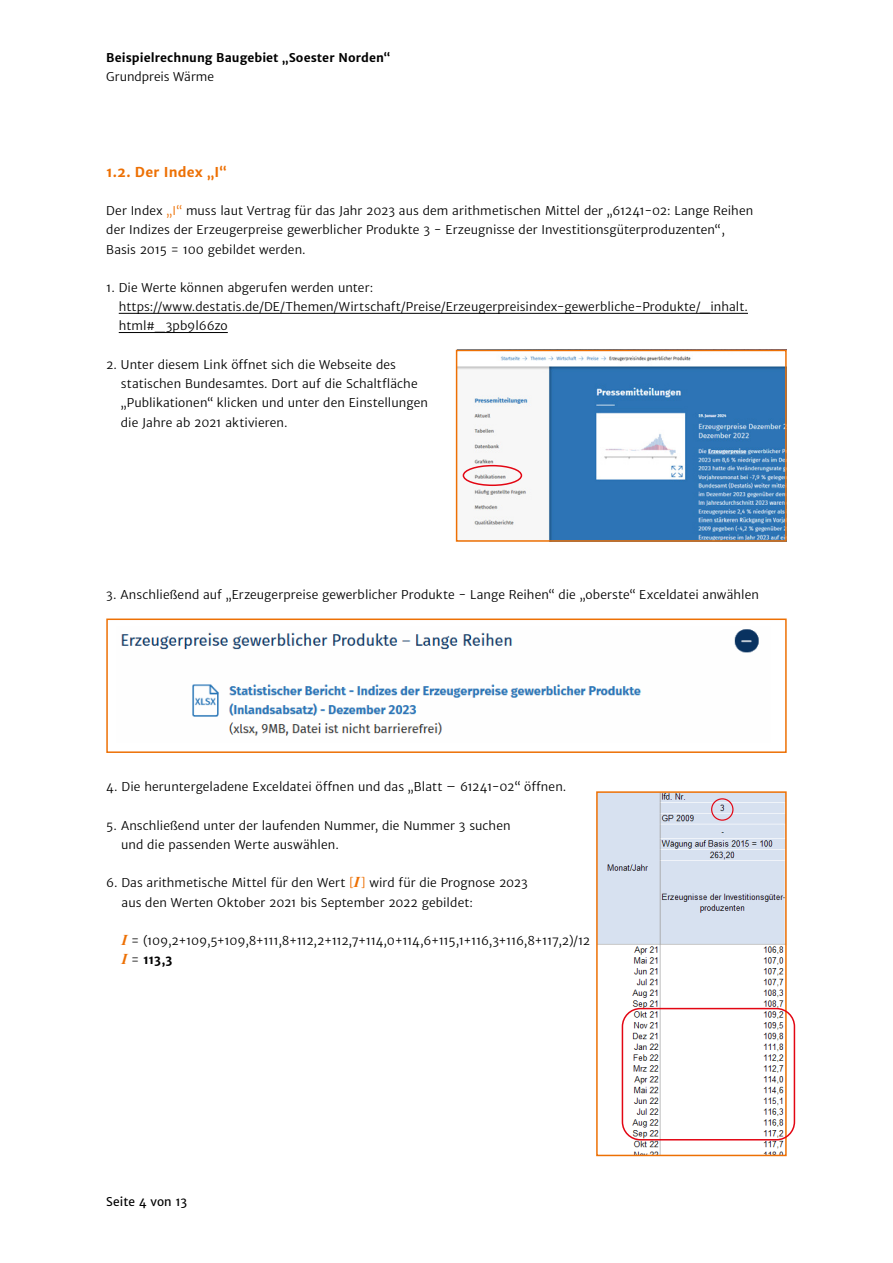
<style>
.page{position:relative;width:893px;height:1263px;background:#fff}
.page>*{position:absolute;margin:0;border:0;box-sizing:border-box;transform-origin:0 0}
.EDL_Subhead_bold_orange_9pt{font:700 13.5px "Merriweather Sans";letter-spacing:.01em;color:#ed7004}
.EDL_Fliesstext_8_11{font:12px/19.2px "Merriweather Sans";letter-spacing:.005em;color:#000}
.EDL_Fliesstext_8_11-2{font:12px/19.2px "Merriweather Sans";letter-spacing:-.04em;color:#000}
.t1{font:700 12px "Merriweather Sans";letter-spacing:.005em;color:#000}
.t2{font:12px "Merriweather Sans";letter-spacing:.005em;color:#000}
.s1{color:#ed7004}
.s2{font-family:"Times New Roman";font-weight:700;font-style:italic;font-size:15px;color:#ed7004}
.s3{font-weight:700}
</style>
<div class="page">
<hr style="left:119px;top:313px;width:629px;height:1px;background:#000">
<hr style="left:119px;top:332px;width:109px;height:1px;background:#000">
<img style="left:599px;top:794px;width:185px;height:359px">
<div style="left:596px;top:791px;width:191px;height:365px;border:2px solid #ed7004"></div>
<img style="left:121px;top:629px;width:638px;height:107px">
<div style="left:106px;top:618px;width:681px;height:135px;border:2px solid #ed7004"></div>
<img style="left:459px;top:355px;width:325px;height:184px">
<div style="left:463px;top:465px;width:59px;height:21px;border:2px solid #e30613;border-radius:50%"></div>
<div style="left:456px;top:350px;width:331px;height:192px;border:2px solid #ed7004"></div>
<div style="left:622px;top:1008px;width:173px;height:132px;border:2px solid #e30613;border-radius:18px"></div>
<div style="left:711px;top:798px;width:22px;height:23px;border:1px solid #e30613;border-radius:50%"></div>
<p class="t1" style="left:106px;top:50px;width:286px">Beispielrechnung Baugebiet „Soester Norden“</p>
<p class="EDL_Fliesstext_8_11" style="left:106px;top:67px;width:109px">Grundpreis Wärme</p>
<p class="EDL_Subhead_bold_orange_9pt" style="left:106px;top:164px;width:122px">1.2. Der Index „I“</p>
<p class="EDL_Fliesstext_8_11" style="left:106px;top:201px;width:648px">Der Index <span class="s1">„I“</span> muss laut Vertrag für das Jahr 2023 aus dem arithmetischen Mittel der „61241-02: Lange Reihen der Indizes der Erzeugerpreise gewerblicher Produkte 3 - Erzeugnisse der Investitionsgüterproduzenten“,<br>Basis 2015 = 100 gebildet werden.</p>
<p class="EDL_Fliesstext_8_11" style="left:119px;top:278px;width:631px;text-indent:-12px">1. Die Werte können abgerufen werden unter: https://www.destatis.de/DE/Themen/Wirtschaft/Preise/Erzeugerpreisindex-gewerbliche-Produkte/_inhalt. html#_3pb9l66zo</p>
<p class="EDL_Fliesstext_8_11" style="left:121px;top:355px;width:308px;text-indent:-15px">2. Unter diesem Link öffnet sich die Webseite des statischen Bundesamtes. Dort auf die Schaltfläche „Publikationen“ klicken und unter den Einstellungen die Jahre ab 2021 aktivieren.</p>
<p class="EDL_Fliesstext_8_11" style="left:106px;top:585px;width:654px">3. Anschließend auf „Erzeugerpreise gewerblicher Produkte - Lange Reihen“ die „oberste“ Exceldatei anwählen</p>
<p class="EDL_Fliesstext_8_11" style="left:106px;top:777px;width:462px">4. Die heruntergeladene Exceldatei öffnen und das „Blatt – 61241-02“ öffnen.</p>
<p class="EDL_Fliesstext_8_11" style="left:121px;top:816px;width:391px;text-indent:-15px">5. Anschließend unter der laufenden Nummer, die Nummer 3 suchen und die passenden Werte auswählen.</p>
<p class="EDL_Fliesstext_8_11" style="left:122px;top:873px;width:408px;text-indent:-15px">6. Das arithmetische Mittel für den Wert <span class="s1">[</span><span class="s2">I</span><span class="s1">]</span> wird für die Prognose 2023 aus den Werten Oktober 2021 bis September 2022 gebildet:</p>
<p class="EDL_Fliesstext_8_11-2" style="left:122px;top:931px;width:470px"><span class="s2">I</span> = (109,2+109,5+109,8+111,8+112,2+112,7+114,0+114,6+115,1+116,3+116,8+117,2)/12<br><span class="s2">I</span> = <span class="s3">113,3</span></p>
<p class="t2" style="left:106px;top:1195px;width:82px">Seite 4 von 13</p>
</div>
